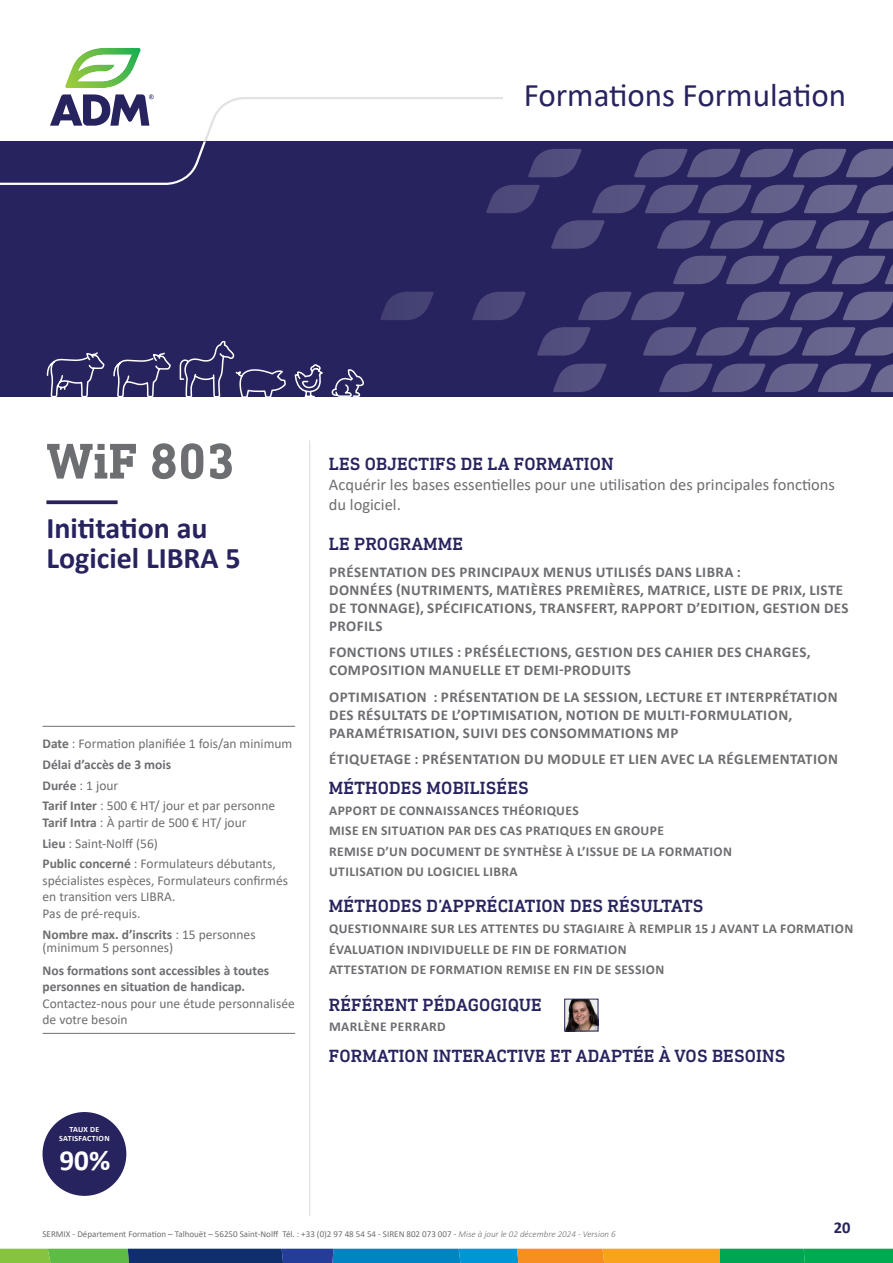
<style>
.page{position:relative;width:893px;height:1263px;background:#fff}
.page>*{position:absolute;margin:0;border:0;box-sizing:border-box;transform-origin:0 0}
.t1{font:700 51px "DIN Next Slab Pro";color:#6d6e71}
.t2{font:33px "Calibri";color:#27235e}
.t3{font:700 30px/30px "Calibri";color:#27235e}
.t4{font:700 29.1px "Calibri";color:#fff}
.t5{font:500 18px "DIN Next Slab Pro";letter-spacing:.01em;color:#27235e}
.t6{font:16.5px/19.8px "Calibri";color:#6d6e71}
.t7{font:700 16.5px "Calibri";color:#27235e}
.t8{font:700 15px/18px "Calibri";letter-spacing:.03em;color:#6d6e71}
.t9{font:13.5px/20.9px "Calibri";color:#6d6e71}
.t10{font:700 13.5px/20.4px "Calibri";letter-spacing:.03em;color:#6d6e71}
.t11{font:700 13.5px/16.5px "Calibri";color:#6d6e71}
.t12{font:9px "Calibri";color:#6d6e71}
.t13{font:700 8.1px/9.8px "Calibri";letter-spacing:.04em;color:#fff;text-align:center}
.s1{font-weight:700}
.s2{font-weight:300;font-style:italic}
</style>
<div class="page">
<svg style="left:204px;top:97px;width:551px;height:45px"></svg>
<svg style="left:0;top:1249px;width:893px;height:14px;background:#4c8664"></svg>
<svg style="left:65px;top:48px;width:76px;height:40px"></svg>
<svg style="left:50px;top:94px;width:104px;height:32px"></svg>
<div style="left:0;top:142px;width:893px;height:255px;background:#27235e"></div>
<svg style="left:380px;top:149px;width:513px;height:243px"></svg>
<hr style="left:309px;top:441px;width:1px;height:775px;background:#dddee0">
<svg style="left:0;top:141px;width:206px;height:44px"></svg>
<div style="left:503px;top:57px;width:343px;height:73px;background:#fff"></div>
<svg style="left:46px;top:500px;width:72px;height:4px"></svg>
<svg style="left:46px;top:352px;width:59px;height:45px"></svg>
<svg style="left:113px;top:352px;width:58px;height:45px"></svg>
<svg style="left:179px;top:340px;width:107px;height:57px"></svg>
<svg style="left:294px;top:364px;width:29px;height:33px"></svg>
<svg style="left:331px;top:369px;width:33px;height:28px"></svg>
<div style="left:43px;top:1112px;width:83px;height:84px;background:#27235e;border-radius:50%"></div>
<img style="left:566px;top:1001px;width:30px;height:28px">
<div style="left:564px;top:999px;width:34px;height:32px;border:1px solid #27235e"></div>
<hr style="left:43px;top:726px;width:252px;height:1px;background:#6d6e71">
<hr style="left:43px;top:1033px;width:252px;height:1px;background:#6d6e71">
<h2 class="t2" style="left:524px;top:72px;width:324px">Formations Formulation</h2>
<h1 class="t1" style="left:46px;top:431px;width:190px">WiF 803</h1>
<h3 class="t3" style="left:46px;top:513px;width:196px">Inititation au<br>Logiciel LIBRA 5</h3>
<p class="t9" style="left:43px;top:733px;width:251px"><span class="s1">Date</span> : Formation planifiée 1 fois/an minimum<br><span class="s1">Délai d’accès de 3 mois<br>Durée</span> : 1 jour<br><span class="s1">Tarif Inter</span> : 500 € HT/ jour et par personne</p>
<p class="t9" style="left:43px;top:812px;width:235px"><span class="s1">Tarif Intra</span> : À partir de 500 € HT/ jour<br><span class="s1">Lieu</span> : Saint-Nolff (56)<br><span class="s1">Public concerné</span> : Formulateurs débutants,</p>
<p class="t9" style="left:43px;top:872px;width:247px;line-height:16.5px">spécialistes espèces, Formulateurs confirmés en transition vers LIBRA.<br>Pas de pré-requis.</p>
<p class="t9" style="left:43px;top:927px;width:215px;line-height:13.5px"><span class="s1">Nombre max. d’inscrits</span> : 15 personnes (minimum 5 personnes)</p>
<p class="t11" style="left:43px;top:962px;width:228px">Nos formations sont accessibles à toutes personnes en situation de handicap.</p>
<p class="t9" style="left:43px;top:995px;width:254px;line-height:16.5px">Contactez-nous pour une étude personnalisée de votre besoin</p>
<p class="t13" style="left:59px;top:1124px;width:52px">TAUX DE<br>SATISFACTION</p>
<h3 class="t4" style="left:59px;top:1140px;width:52px">90%</h3>
<p class="t5" style="left:329px;top:454px;width:286px">LES OBJECTIFS DE LA FORMATION</p>
<p class="t6" style="left:329px;top:474px;width:508px">Acquérir les bases essentielles pour une utilisation des principales fonctions du logiciel.</p>
<p class="t5" style="left:329px;top:534px;width:136px">LE PROGRAMME</p>
<p class="t8" style="left:329px;top:562px;width:521px">PRÉSENTATION DES PRINCIPAUX MENUS UTILISÉS DANS LIBRA :<br>DONNÉES (NUTRIMENTS, MATIÈRES PREMIÈRES, MATRICE, LISTE DE PRIX, LISTE DE TONNAGE), SPÉCIFICATIONS, TRANSFERT, RAPPORT D’EDITION, GESTION DES PROFILS</p>
<p class="t8" style="left:329px;top:643px;width:483px">FONCTIONS UTILES : PRÉSÉLECTIONS, GESTION DES CAHIER DES CHARGES,<br>COMPOSITION MANUELLE ET DEMI-PRODUITS</p>
<p class="t8" style="left:329px;top:687px;width:510px">OPTIMISATION : PRÉSENTATION DE LA SESSION, LECTURE ET INTERPRÉTATION<br>DES RÉSULTATS DE L’OPTIMISATION, NOTION DE MULTI-FORMULATION,<br>PARAMÉTRISATION, SUIVI DES CONSOMMATIONS MP</p>
<p class="t8" style="left:329px;top:750px;width:510px">ÉTIQUETAGE : PRÉSENTATION DU MODULE ET LIEN AVEC LA RÉGLEMENTATION</p>
<p class="t5" style="left:329px;top:778px;width:201px">MÉTHODES MOBILISÉES</p>
<p class="t10" style="left:329px;top:800px;width:404px">APPORT DE CONNAISSANCES THÉORIQUES<br>MISE EN SITUATION PAR DES CAS PRATIQUES EN GROUPE<br>REMISE D’UN DOCUMENT DE SYNTHÈSE À L’ISSUE DE LA FORMATION UTILISATION DU LOGICIEL LIBRA</p>
<p class="t5" style="left:329px;top:896px;width:376px">MÉTHODES D’APPRÉCIATION DES RÉSULTATS</p>
<p class="t10" style="left:329px;top:918px;width:526px">QUESTIONNAIRE SUR LES ATTENTES DU STAGIAIRE À REMPLIR 15 J AVANT LA FORMATION<br>ÉVALUATION INDIVIDUELLE DE FIN DE FORMATION<br>ATTESTATION DE FORMATION REMISE EN FIN DE SESSION</p>
<p class="t5" style="left:329px;top:995px;width:214px">RÉFÉRENT PÉDAGOGIQUE</p>
<p class="t10" style="left:329px;top:1016px;width:118px">MARLÈNE PERRARD</p>
<p class="t5" style="left:329px;top:1046px;width:458px">FORMATION INTERACTIVE ET ADAPTÉE À VOS BESOINS</p>
<p class="t12" style="left:43px;top:1228px;width:575px">SERMIX - Département Formation – Talhouët – 56250 Saint-Nolff Tél. : +33 (0)2 97 48 54 54 - SIREN 802 073 007 - <span class="s2">Mise à jour le 02 décembre 2024 - Version 6</span></p>
<p class="t7" style="left:834px;top:1216px;width:18px">20</p>
</div>
